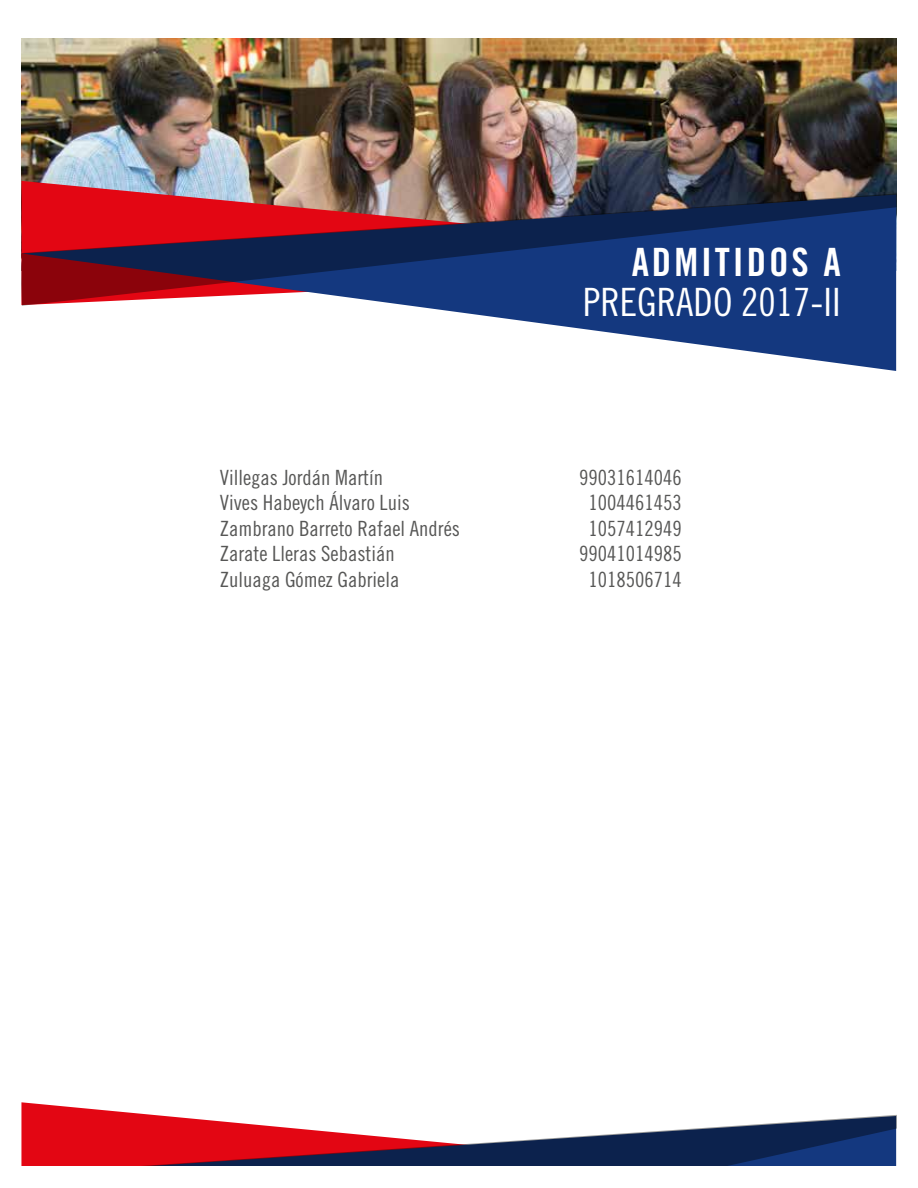
<style>
.page{position:relative;width:918px;height:1188px;background:#fff}
.page>*{position:absolute;margin:0;border:0;box-sizing:border-box;transform-origin:0 0}
.t1{font:39px "Trade Gothic LT Std Cn 18";color:#fff}
.t2{font:39px "Trade Gothic LT Std Bd Cn 20";letter-spacing:.075em;color:#fff}
.t3{font:21px "Trade Gothic LT Std Cn 18";color:#575756}
</style>
<div class="page">
<img style="left:21px;top:38px;width:875px;height:155px">
<img style="left:21px;top:181px;width:874px;height:12px">
<svg style="left:413px;top:306px;width:483px;height:65px"></svg>
<svg style="left:21px;top:193px;width:876px;height:113px;background:#50325a"></svg>
<svg style="left:21px;top:1102px;width:133px;height:13px"></svg>
<svg style="left:21px;top:1115px;width:876px;height:51px"></svg>
<h1 class="t2" style="left:632px;top:238px;width:211px">ADMITIDOS A</h1>
<h1 class="t1" style="left:583px;top:279px;width:259px">PREGRADO 2017-II</h1>
<p class="t3" style="left:220px;top:465px;width:165px">Villegas Jordán Martín</p>
<p class="t3" style="left:579px;top:465px;width:104px">99031614046</p>
<p class="t3" style="left:220px;top:490px;width:192px">Vives Habeych Álvaro Luis</p>
<p class="t3" style="left:589px;top:490px;width:95px">1004461453</p>
<p class="t3" style="left:220px;top:516px;width:242px">Zambrano Barreto Rafael Andrés</p>
<p class="t3" style="left:589px;top:516px;width:95px">1057412949</p>
<p class="t3" style="left:220px;top:541px;width:176px">Zarate Lleras Sebastián</p>
<p class="t3" style="left:579px;top:541px;width:104px">99041014985</p>
<p class="t3" style="left:220px;top:567px;width:181px">Zuluaga Gómez Gabriela</p>
<p class="t3" style="left:589px;top:567px;width:95px">1018506714</p>
</div>
